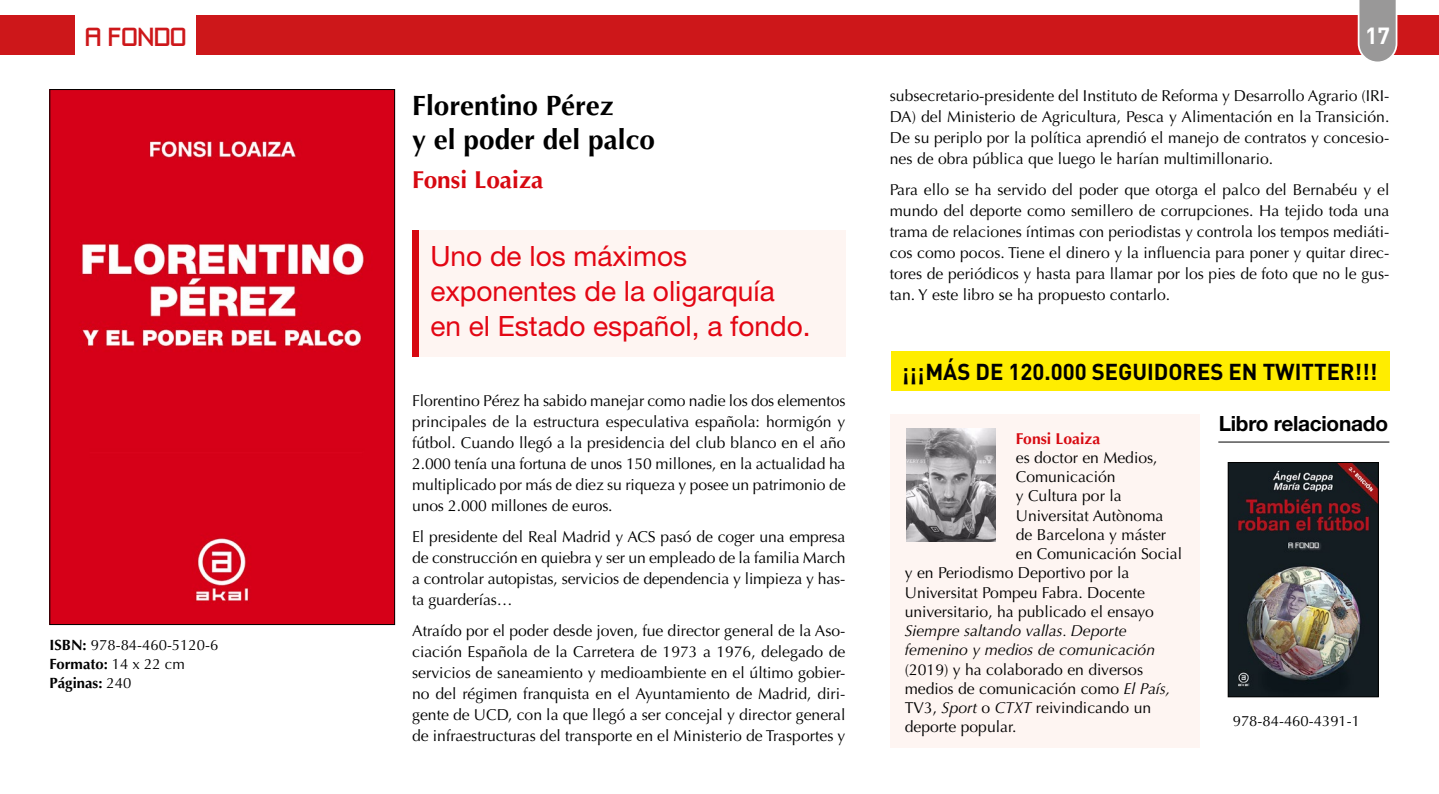
<style>
.page{position:relative;width:1439px;height:794px;background:#fff}
.page>*{position:absolute;margin:0;border:0;box-sizing:border-box;transform-origin:0 0}
.t1{font:28px/35px "Helvetica Neue LT Std";color:#e30613}
.t2{font:700 28px/33.6px "Optima";color:#000}
.t3{font:700 24.5px "Optima";color:#d70911}
.t4{font:24.32px "Zero Threes";letter-spacing:-.01em;color:#cd171a}
.t5{font:700 23.1px "DIN";color:#fff}
.t6{font:700 22.75px "DIN Pro";color:#000}
.t7{font:700 21px "Helvetica Neue LT Std";letter-spacing:-.01em;color:#000}
.t8{font:15.75px/21px "Optima";color:#000;text-align:justify}
.t9{font:italic 15.75px/19.2px "Optima";color:#000}
.t10{font:700 15.75px "Optima";color:#d70911}
.t11{font:14.88px/18.9px "Optima";color:#000}
.s1{font-weight:700}
.s2{font-style:italic}
</style>
<div class="page">
<div style="left:419px;top:230px;width:426px;height:127px;background:#fef5f2"></div>
<div style="left:412px;top:230px;width:6px;height:127px;background:#d70911"></div>
<img style="left:52px;top:91px;width:341px;height:532px">
<div style="left:890px;top:414px;width:309px;height:333px;background:#fef5f2"></div>
<img style="left:907px;top:428px;width:89px;height:113px">
<img style="left:1230px;top:464px;width:146px;height:231px">
<div style="left:1228px;top:462px;width:150px;height:235px;border:1px solid #000"></div>
<div style="left:0;top:15px;width:74px;height:40px;background:#cd171a"></div>
<div style="left:197px;top:15px;width:1242px;height:40px;background:#cd171a"></div>
<hr style="left:1218px;top:441px;width:171px;height:1px;background:#000">
<svg style="left:1357px;top:0;width:40px;height:62px;background:#a8a3a3"></svg>
<div style="left:891px;top:351px;width:498px;height:40px;background:#ffed00"></div>
<h3 class="t4" style="left:85px;top:24px;width:103px">A FONDO</h3>
<p class="t11" style="left:50px;top:635px;width:170px"><span class="s1">ISBN:</span> 978-84-460-5120-6<br><span class="s1">Formato:</span> 14 x 22 cm<br><span class="s1">Páginas:</span> 240</p>
<h1 class="t2" style="left:412px;top:89px;width:244px">Florentino Pérez<br>y el poder del palco</h1>
<h2 class="t3" style="left:412px;top:165px;width:133px">Fonsi Loaiza</h2>
<h1 class="t1" style="left:430px;top:238px;width:382px">Uno de los máximos exponentes de la oligarquía en el Estado español, a fondo.</h1>
<p class="t8" style="left:412px;top:390px;width:435px">Florentino Pérez ha sabido manejar como nadie los dos elementos principales de la estructura especulativa española: hormigón y fútbol. Cuando llegó a la presidencia del club blanco en el año 2.000 tenía una fortuna de unos 150 millones, en la actualidad ha multiplicado por más de diez su riqueza y posee un patrimonio de unos 2.000 millones de euros.</p>
<p class="t8" style="left:412px;top:526px;width:435px">El presidente del Real Madrid y ACS pasó de coger una empresa de construcción en quiebra y ser un empleado de la familia March a controlar autopistas, servicios de dependencia y limpieza y has&shy;ta guarderías…</p>
<p class="t8" style="left:412px;top:620px;width:435px">Atraído por el poder desde joven, fue director general de la Aso&shy;ciación Española de la Carretera de 1973 a 1976, delegado de servicios de saneamiento y medioambiente en el último gobier&shy;no del régimen franquista en el Ayuntamiento de Madrid, diri&shy;gente de UCD, con la que llegó a ser concejal y director general de infraestructuras del transporte en el Ministerio de Trasportes y</p>
<h3 class="t5" style="left:1365px;top:21px;width:27px">17</h3>
<p class="t8" style="left:890px;top:86px;width:501px">subsecretario-presidente del Instituto de Reforma y Desarrollo Agrario (IRI-DA) del Ministerio de Agricultura, Pesca y Alimentación en la Transición.<br>De su periplo por la política aprendió el manejo de contratos y concesio&shy;nes de obra pública que luego le harían multimillonario.</p>
<p class="t8" style="left:890px;top:179px;width:501px">Para ello se ha servido del poder que otorga el palco del Bernabéu y el mundo del deporte como semillero de corrupciones. Ha tejido toda una trama de relaciones íntimas con periodistas y controla los tempos mediáti&shy;cos como pocos. Tiene el dinero y la influencia para poner y quitar direc&shy;tores de periódicos y hasta para llamar por los pies de foto que no le gus&shy;tan. Y este libro se ha propuesto contarlo.</p>
<h3 class="t6" style="left:902px;top:356px;width:477px">¡¡¡MÁS DE 120.000 SEGUIDORES EN TWITTER!!!</h3>
<p class="t10" style="left:1016px;top:429px;width:86px">Fonsi Loaiza</p>
<p class="t8" style="left:1016px;top:447px;width:143px">es doctor en Medios,</p>
<p class="t8" style="left:1016px;top:466px;width:101px">Comunicación</p>
<p class="t8" style="left:1016px;top:486px;width:107px">y Cultura por la</p>
<p class="t8" style="left:1016px;top:505px;width:149px">Universitat Autònoma</p>
<p class="t8" style="left:1016px;top:524px;width:152px">de Barcelona y máster</p>
<p class="t8" style="left:1016px;top:543px;width:168px">en Comunicación Social</p>
<p class="t8" style="left:904px;top:563px;width:226px">y en Periodismo Deportivo por la</p>
<p class="t8" style="left:904px;top:582px;width:242px">Universitat Pompeu Fabra. Docente</p>
<p class="t8" style="left:904px;top:601px;width:251px">universitario, ha publicado el ensayo</p>
<p class="t9" style="left:904px;top:621px;width:252px">Siempre saltando vallas. Deporte femenino y medios de comunicación</p>
<p class="t8" style="left:904px;top:660px;width:267px;line-height:19.2px;text-align:left">(2019) y ha colaborado en diversos medios de comunicación como <span class="s2">El País,<br></span>TV3, <span class="s2">Sport</span> o <span class="s2">CTXT</span> reivindicando un deporte popular.</p>
<h3 class="t7" style="left:1218px;top:411px;width:171px">Libro relacionado</h3>
<p class="t11" style="left:1232px;top:711px;width:129px">978-84-460-4391-1</p>
</div>
